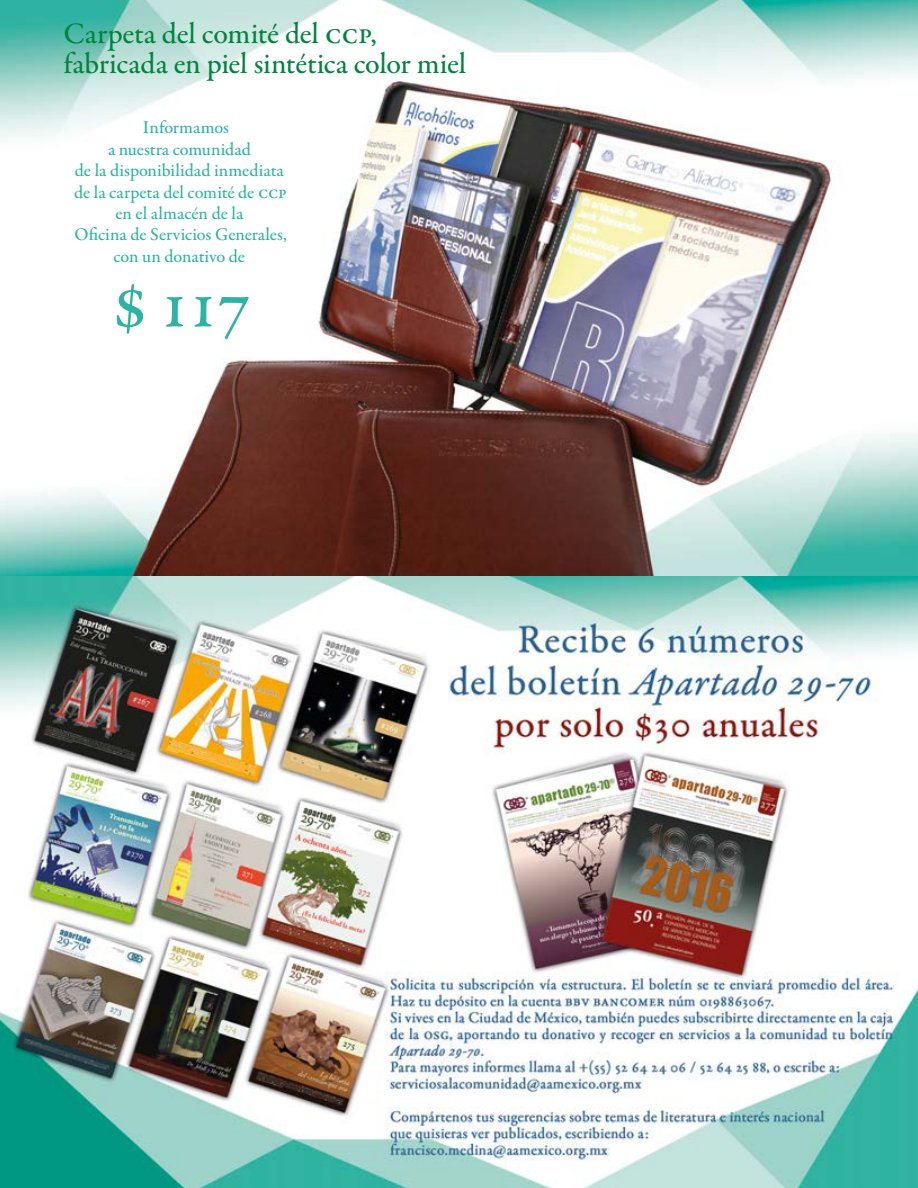
<style>
.page{position:relative;width:918px;height:1188px;background:#fff}
.page>*{position:absolute;margin:0;border:0;box-sizing:border-box;transform-origin:0 0}
.Ordinario{font:500 74.25px "Garamond Premr Pro";color:#2db3a3}
.Ordinario-2{font:500 30px "Garamond Premr Pro";letter-spacing:-.01em;color:#00843e}
.Ordinario-3{font:500 18.15px/21.5px "Garamond Premr Pro";letter-spacing:.005em;color:#2db3a3;text-align:center}
</style>
<div class="page">
<img style="left:0;top:0;width:918px;height:576px">
<img style="left:0;top:576px;width:918px;height:612px">
<p class="Ordinario-2" style="left:64px;top:15px;width:315px">Carpeta del comité del ccp,</p>
<p class="Ordinario-2" style="left:64px;top:45px;width:404px">fabricada en piel sintética color miel</p>
<p class="Ordinario-3" style="left:74px;top:117px;width:214px">Informamos<br>a nuestra comunidad<br>de la disponibilidad inmediata de la carpeta del comité de ccp en el almacén de la<br>Oficina de Servicios Generales, con un donativo de</p>
<p class="Ordinario" style="left:112px;top:258px;width:141px">$ 117</p>
</div>
